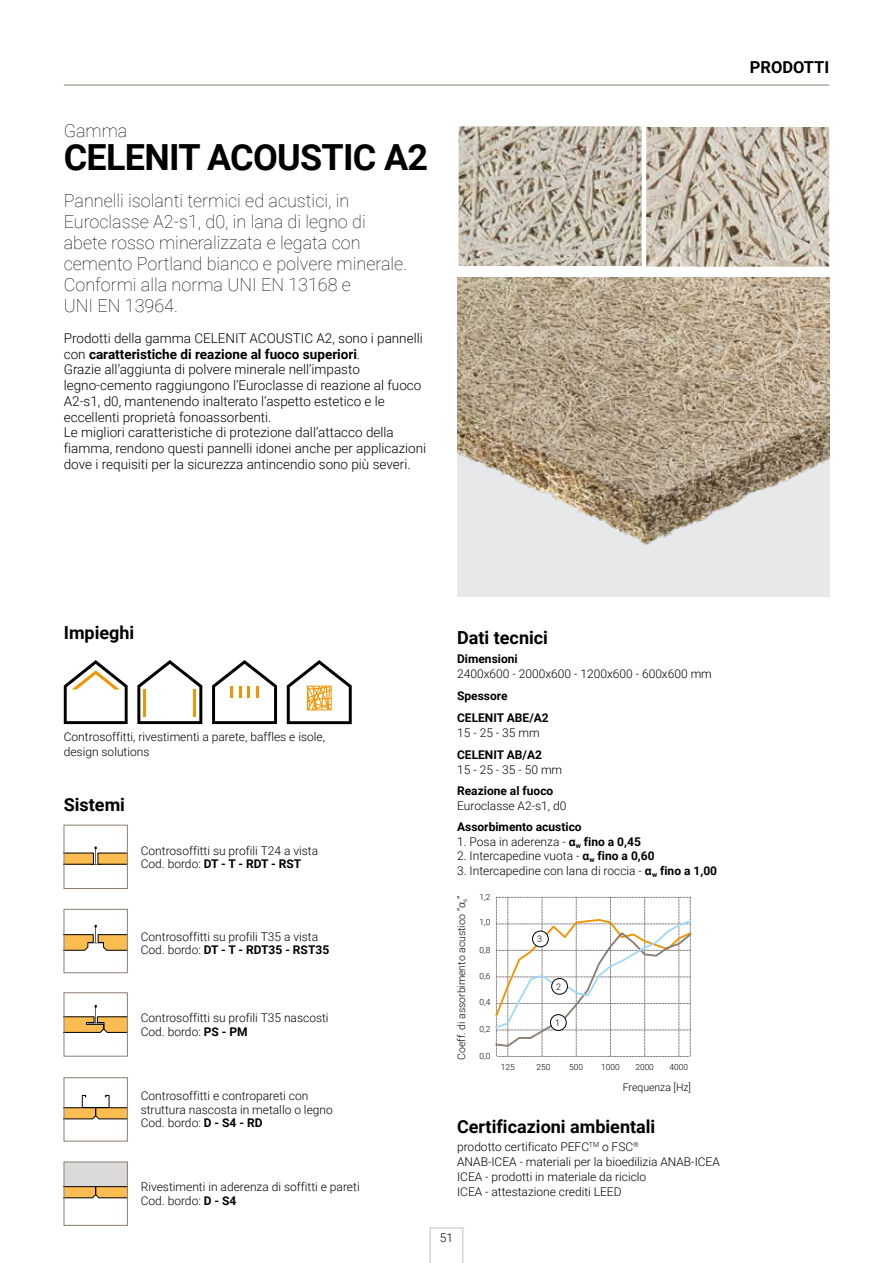
<style>
.page{position:relative;width:893px;height:1263px;background:#fff}
.page>*{position:absolute;margin:0;border:0;box-sizing:border-box;transform-origin:0 0}
.t1{font:700 36px "Roboto";letter-spacing:-.02em;color:#000}
.t2{font:100 18px/21px "Roboto";color:#000}
.t3{font:700 18px "Roboto";color:#000}
.t4{font:700 16.5px "Roboto";color:#000}
.t5{font:300 13.5px/15.8px "Roboto";color:#000}
.t6{font:300 12px/13.5px "Roboto";color:#000}
.t7{font:700 12px/21.8px "Roboto";color:#000}
.t8{font:300 10.5px "Roboto";color:#000}
.t9{font:300 9px "Roboto";color:#000}
.t10{font:300 8.4px "Roboto";color:#020203}
.s1{font-weight:700}
</style>
<div class="page">
<svg style="left:66px;top:1094px;width:60px;height:26px"></svg>
<div style="left:64px;top:1077px;width:64px;height:64px;border:1px solid #8c7d71"></div>
<svg style="left:66px;top:1164px;width:60px;height:35px;background:#d6c4a6"></svg>
<div style="left:64px;top:1162px;width:64px;height:63px;border:1px solid #8c7d71"></div>
<svg style="left:66px;top:846px;width:60px;height:19px"></svg>
<div style="left:64px;top:825px;width:64px;height:64px;border:1px solid #8c7d71"></div>
<svg style="left:66px;top:924px;width:60px;height:27px"></svg>
<div style="left:64px;top:909px;width:64px;height:64px;border:1px solid #8c7d71"></div>
<svg style="left:66px;top:1005px;width:60px;height:28px"></svg>
<div style="left:64px;top:992px;width:64px;height:64px;border:1px solid #8c7d71"></div>
<div style="left:457px;top:278px;width:372px;height:318px;background:#e6e8e9"></div>
<img style="left:457px;top:278px;width:372px;height:267px">
<img style="left:460px;top:127px;width:181px;height:138px">
<div style="left:456px;top:123px;width:189px;height:146px;border:3px solid #fff"></div>
<img style="left:647px;top:128px;width:181px;height:138px">
<div style="left:643px;top:124px;width:189px;height:146px;border:3px solid #fff"></div>
<svg style="left:495px;top:897px;width:197px;height:160px"></svg>
<div style="left:550px;top:1015px;width:16px;height:15px;background:#fff;border-radius:50%"></div>
<div style="left:550px;top:1014px;width:17px;height:17px;border:1px solid #000;border-radius:50%"></div>
<div style="left:552px;top:978px;width:15px;height:16px;background:#fff;border-radius:50%"></div>
<div style="left:551px;top:978px;width:17px;height:16px;border:1px solid #000;border-radius:50%"></div>
<div style="left:532px;top:931px;width:16px;height:16px;background:#fff;border-radius:50%"></div>
<div style="left:532px;top:931px;width:17px;height:16px;border:1px solid #000;border-radius:50%"></div>
<svg style="left:137px;top:660px;width:65px;height:64px"></svg>
<hr style="left:143px;top:689px;width:3px;height:28px;background:#f29400">
<hr style="left:194px;top:689px;width:2px;height:28px;background:#f29400">
<svg style="left:64px;top:660px;width:64px;height:64px"></svg>
<svg style="left:212px;top:660px;width:65px;height:64px"></svg>
<svg style="left:287px;top:660px;width:65px;height:64px"></svg>
<div style="left:307px;top:686px;width:25px;height:24px;border:1px solid #f29400"></div>
<svg style="left:429px;top:1227px;width:34px;height:36px"></svg>
<hr style="left:64px;top:85px;width:765px;height:1px;background:#8c7d71">
<h2 class="t2" style="left:64px;top:119px;width:65px">Gamma</h2>
<h1 class="t1" style="left:64px;top:132px;width:366px">CELENIT ACOUSTIC A2</h1>
<h2 class="t2" style="left:64px;top:189px;width:345px">Pannelli isolanti termici ed acustici, in Euroclasse A2-s1, d0, in lana di legno di abete rosso mineralizzata e legata con cemento Portland bianco e polvere minerale.<br>Conformi alla norma UNI EN 13168 e<br>UNI EN 13964.</h2>
<p class="t5" style="left:64px;top:330px;width:364px">Prodotti della gamma CELENIT ACOUSTIC A2, sono i pannelli con <span class="s1">caratteristiche di reazione al fuoco superiori</span>.<br>Grazie all’aggiunta di polvere minerale nell’impasto legno-cemento raggiungono l’Euroclasse di reazione al fuoco A2-s1, d0, mantenendo inalterato l’aspetto estetico e le eccellenti proprietà fonoassorbenti.<br>Le migliori caratteristiche di protezione dall’attacco della fiamma, rendono questi pannelli idonei anche per applicazioni dove i requisiti per la sicurezza antincendio sono più severi.</p>
<h3 class="t4" style="left:750px;top:55px;width:81px">PRODOTTI</h3>
<h2 class="t3" style="left:64px;top:620px;width:72px">Impieghi</h2>
<p class="t6" style="left:64px;top:728px;width:263px;line-height:15px">Controsoffitti, rivestimenti a parete, baffles e isole, design solutions</p>
<h2 class="t3" style="left:64px;top:792px;width:63px">Sistemi</h2>
<p class="t6" style="left:141px;top:843px;width:179px">Controsoffitti su profili T24 a vista<br>Cod. bordo: <span class="s1">DT - T - RDT - RST</span></p>
<p class="t6" style="left:141px;top:929px;width:190px">Controsoffitti su profili T35 a vista<br>Cod. bordo: <span class="s1">DT - T - RDT35 - RST35</span></p>
<p class="t6" style="left:141px;top:1011px;width:189px">Controsoffitti su profili T35 nascosti<br>Cod. bordo: <span class="s1">PS - PM</span></p>
<p class="t6" style="left:141px;top:1089px;width:194px">Controsoffitti e contropareti con struttura nascosta in metallo o legno<br>Cod. bordo: <span class="s1">D - S4 - RD</span></p>
<p class="t6" style="left:141px;top:1180px;width:220px">Rivestimenti in aderenza di soffitti e pareti<br>Cod. bordo: <span class="s1">D - S4</span></p>
<h2 class="t3" style="left:457px;top:625px;width:92px">Dati tecnici</h2>
<p class="t7" style="left:457px;top:648px;width:62px">Dimensioni</p>
<p class="t6" style="left:457px;top:667px;width:256px">2400x600 - 2000x600 - 1200x600 - 600x600 mm</p>
<p class="t7" style="left:457px;top:684px;width:93px">Spessore<br>CELENIT ABE/A2</p>
<p class="t6" style="left:457px;top:725px;width:84px">15 - 25 - 35 mm</p>
<p class="t7" style="left:457px;top:743px;width:86px">CELENIT AB/A2</p>
<p class="t6" style="left:457px;top:762px;width:107px">15 - 25 - 35 - 50 mm</p>
<p class="t7" style="left:457px;top:780px;width:98px">Reazione al fuoco</p>
<p class="t6" style="left:457px;top:798px;width:111px">Euroclasse A2-s1, d0</p>
<p class="t7" style="left:457px;top:816px;width:126px">Assorbimento acustico</p>
<p class="t6" style="left:457px;top:834px;width:185px">1. Posa in aderenza - <span class="s1">α</span><sub>w</sub> <span class="s1">fino a 0,45</span></p>
<p class="t6" style="left:457px;top:848px;width:199px">2. Intercapedine vuota - <span class="s1">α</span><sub>w</sub> <span class="s1">fino a 0,60</span></p>
<p class="t6" style="left:457px;top:863px;width:261px">3. Intercapedine con lana di roccia - <span class="s1">α</span><sub>w</sub> <span class="s1">fino a 1,00</span></p>
<p class="t8" style="left:454px;top:1060px;width:166px;rotate:-90deg">Coeff. di assorbimento acustico “α<sub>s</sub>”</p>
<p class="t10" style="left:480px;top:891px;width:12px">1,2</p>
<p class="t10" style="left:480px;top:916px;width:12px">1,0</p>
<p class="t10" style="left:480px;top:944px;width:12px">0,8</p>
<p class="t10" style="left:480px;top:970px;width:12px">0,6</p>
<p class="t10" style="left:480px;top:996px;width:12px">0,4</p>
<p class="t10" style="left:480px;top:1023px;width:12px">0,2</p>
<p class="t10" style="left:480px;top:1050px;width:12px">0,0</p>
<p class="t9" style="left:537px;top:933px;width:6px">3</p>
<p class="t9" style="left:556px;top:980px;width:6px">2</p>
<p class="t9" style="left:555px;top:1016px;width:6px">1</p>
<p class="t10" style="left:501px;top:1061px;width:15px">125</p>
<p class="t10" style="left:537px;top:1061px;width:15px">250</p>
<p class="t10" style="left:569px;top:1061px;width:15px">500</p>
<p class="t10" style="left:601px;top:1061px;width:20px">1000</p>
<p class="t10" style="left:635px;top:1061px;width:20px">2000</p>
<p class="t10" style="left:670px;top:1061px;width:20px">4000</p>
<p class="t8" style="left:623px;top:1080px;width:70px">Frequenza [Hz]</p>
<h2 class="t3" style="left:457px;top:1114px;width:200px">Certificazioni ambientali</h2>
<p class="t6" style="left:457px;top:1138px;width:264px;line-height:15px">prodotto certificato PEFC<sup>TM</sup> o FSC<sup>®<br></sup>ANAB-ICEA - materiali per la bioedilizia ANAB-ICEA ICEA - prodotti in materiale da riciclo<br>ICEA - attestazione crediti LEED</p>
<p class="t6" style="left:440px;top:1231px;width:15px">51</p>
</div>
